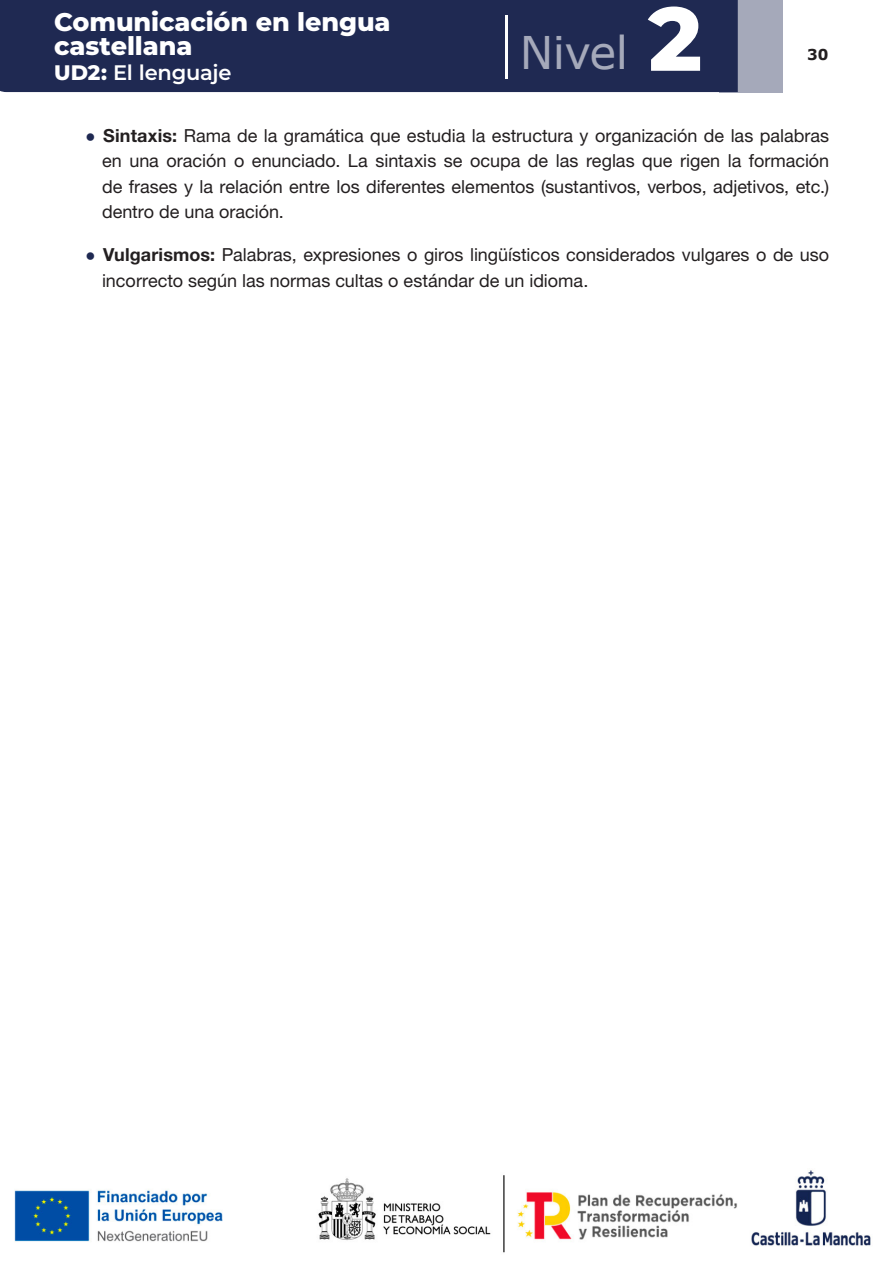
<style>
.page{position:relative;width:893px;height:1263px;background:#fff}
.page>*{position:absolute;margin:0;border:0;box-sizing:border-box;transform-origin:0 0}
.t1{font:45px "Verdana";letter-spacing:-.015em;color:#a5a9ba}
.t2{font:800 25.5px/24px "Montserrat";letter-spacing:-.005em;color:#fff}
.t3{font:600 21px "Montserrat";letter-spacing:-.01em;color:#fff}
.t4{font:18px/25.5px "Helvetica Neue LT 55 Rm";color:#231f20;text-align:justify}
.t5{font:700 15px "Verdana";color:#231f20}
.s1{font-weight:800}
.s2{font-family:"Montserrat";font-weight:800;font-size:90px;color:#fff}
.s3{font-family:"Verdana";font-weight:700;font-size:15px;color:#1f2952}
.s4{font-family:"Helvetica Neue LT 75 Bd"}
</style>
<div class="page">
<img style="left:14px;top:1170px;width:857px;height:83px">
<div style="left:719px;top:0;width:63px;height:92px;background:#a5a9ba"></div>
<div style="left:0;top:0;width:738px;height:92px;background:#1f2952"></div>
<hr style="left:505px;top:16px;width:2px;height:63px;background:#fff">
<h2 class="t2" style="left:54px;top:8px;width:338px">Comunicación en lengua castellana</h2>
<p class="t3" style="left:54px;top:58px;width:179px"><span class="s1">UD2:</span> El lenguaje</p>
<h1 class="t1" style="left:520px;top:22px;width:184px">Nivel <span class="s2">2</span></h1>
<p class="t5" style="left:807px;top:44px;width:23px">30</p>
<p class="t4" style="left:102px;top:122px;width:729px;text-indent:-17px"><span class="s3">•</span> <span class="s4">Sintaxis:</span> Rama de la gramática que estudia la estructura y organización de las palabras en una oración o enunciado. La sintaxis se ocupa de las reglas que rigen la formación de frases y la relación entre los diferentes elementos (sustantivos, verbos, adjetivos, etc.) dentro de una oración.</p>
<p class="t4" style="left:102px;top:241px;width:729px;text-indent:-17px"><span class="s3">•</span> <span class="s4">Vulgarismos:</span> Palabras, expresiones o giros lingüísticos considerados vulgares o de uso incorrecto según las normas cultas o estándar de un idioma.</p>
</div>
